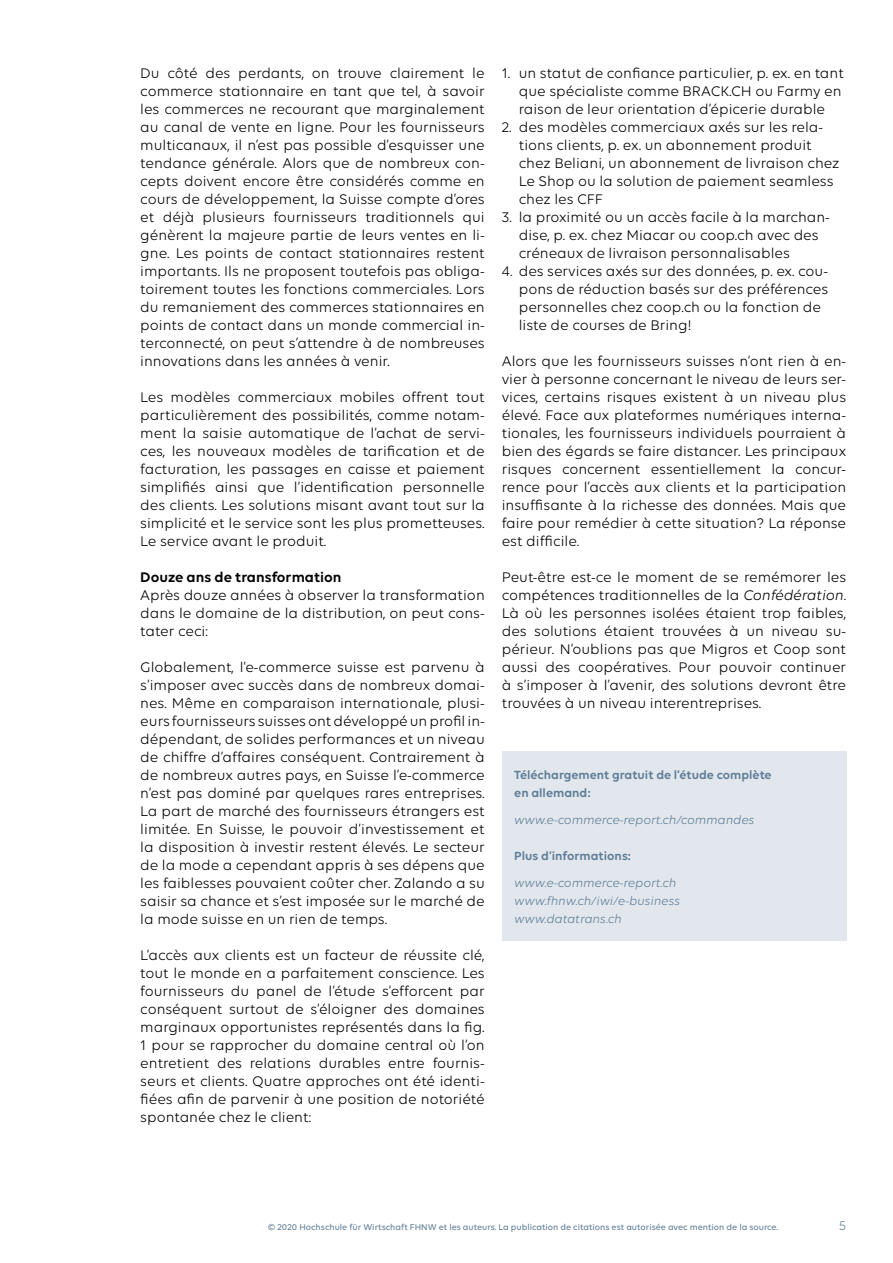
<style>
.page{position:relative;width:893px;height:1263px;background:#fff}
.page>*{position:absolute;margin:0;border:0;box-sizing:border-box;transform-origin:0 0}
.t1{font:15px/18px "Volte";color:#000;text-align:justify}
.t2{font:600 15px "Volte";color:#000}
.t3{font:13.5px "Volte";color:#5e7d96}
.t4{font:italic 12.75px/18px "Volte";color:#5e7d96}
.t5{font:600 12.75px/18px "Volte";color:#5e7d96}
.t6{font:500 9px "Volte";color:#5e7d96}
.s1{font-style:italic}
</style>
<div class="page">
<div style="left:502px;top:751px;width:344px;height:189px;background:#e2e7ed"></div>
<p class="t1" style="left:140px;top:64px;width:346px">Du côté des perdants, on trouve clairement le commerce stationnaire en tant que tel, à savoir les commerces ne recourant que marginalement au canal de vente en ligne. Pour les fournisseurs multicanaux, il n’est pas possible d’esquisser une tendance générale. Alors que de nombreux con&shy;cepts doivent encore être considérés comme en cours de développement, la Suisse compte d’ores et déjà plusieurs fournisseurs traditionnels qui génèrent la majeure partie de leurs ventes en li&shy;gne. Les points de contact stationnaires restent importants. Ils ne proposent toutefois pas obliga&shy;toirement toutes les fonctions commerciales. Lors du remaniement des commerces stationnaires en points de contact dans un monde commercial in&shy;terconnecté, on peut s’attendre à de nombreuses innovations dans les années à venir.</p>
<p class="t1" style="left:140px;top:388px;width:346px">Les modèles commerciaux mobiles offrent tout particulièrement des possibilités, comme notam&shy;ment la saisie automatique de l’achat de servi&shy;ces, les nouveaux modèles de tarification et de facturation, les passages en caisse et paiement simplifiés ainsi que l’identification personnelle des clients. Les solutions misant avant tout sur la simplicité et le service sont les plus prometteuses.<br>Le service avant le produit.</p>
<p class="t2" style="left:140px;top:568px;width:203px">Douze ans de transformation</p>
<p class="t1" style="left:140px;top:586px;width:346px">Après douze années à observer la transformation dans le domaine de la distribution, on peut cons&shy;tater ceci:</p>
<p class="t1" style="left:140px;top:658px;width:346px">Globalement, l’e-commerce suisse est parvenu à s’imposer avec succès dans de nombreux domai&shy;nes. Même en comparaison internationale, plusi&shy;eurs fournisseurs suisses ont développé un profil in&shy;dépendant, de solides performances et un niveau de chiffre d’affaires conséquent. Contrairement à de nombreux autres pays, en Suisse l’e-commerce n’est pas dominé par quelques rares entreprises.<br>La part de marché des fournisseurs étrangers est limitée. En Suisse, le pouvoir d’investissement et la disposition à investir restent élevés. Le secteur de la mode a cependant appris à ses dépens que les faiblesses pouvaient coûter cher. Zalando a su saisir sa chance et s’est imposée sur le marché de la mode suisse en un rien de temps.</p>
<p class="t1" style="left:140px;top:946px;width:346px">L’accès aux clients est un facteur de réussite clé, tout le monde en a parfaitement conscience. Les fournisseurs du panel de l’étude s’efforcent par conséquent surtout de s’éloigner des domaines marginaux opportunistes représentés dans la fig.<br>1 pour se rapprocher du domaine central où l’on entretient des relations durables entre fournis&shy;seurs et clients. Quatre approches ont été identi&shy;fiées afin de parvenir à une position de notoriété spontanée chez le client:</p>
<p class="t1" style="left:519px;top:64px;width:327px;text-align:left;text-indent:-17px">1. un statut de confiance particulier, p. ex. en tant que spécialiste comme BRACK.CH ou Farmy en raison de leur orientation d’épicerie durable</p>
<p class="t1" style="left:519px;top:118px;width:322px;text-align:left;text-indent:-17px">2. des modèles commerciaux axés sur les rela&shy;tions clients, p. ex. un abonnement produit chez Beliani, un abonnement de livraison chez Le Shop ou la solution de paiement seamless chez les CFF</p>
<p class="t1" style="left:519px;top:208px;width:313px;text-align:left;text-indent:-17px">3. la proximité ou un accès facile à la marchan&shy;dise, p. ex. chez Miacar ou coop.ch avec des créneaux de livraison personnalisables</p>
<p class="t1" style="left:519px;top:262px;width:311px;text-align:left;text-indent:-17px">4. des services axés sur des données, p. ex. cou&shy;pons de réduction basés sur des préférences personnelles chez coop.ch ou la fonction de liste de courses de Bring!</p>
<p class="t1" style="left:502px;top:352px;width:346px">Alors que les fournisseurs suisses n’ont rien à en&shy;vier à personne concernant le niveau de leurs ser&shy;vices, certains risques existent à un niveau plus élevé. Face aux plateformes numériques interna&shy;tionales, les fournisseurs individuels pourraient à bien des égards se faire distancer. Les principaux risques concernent essentiellement la concur&shy;rence pour l’accès aux clients et la participation insuffisante à la richesse des données. Mais que faire pour remédier à cette situation? La réponse est difficile.</p>
<p class="t1" style="left:502px;top:568px;width:346px">Peut-être est-ce le moment de se remémorer les compétences traditionnelles de la <span class="s1">Confédération</span>.<br>Là où les personnes isolées étaient trop faibles, des solutions étaient trouvées à un niveau su&shy;périeur. N’oublions pas que Migros et Coop sont aussi des coopératives. Pour pouvoir continuer à s’imposer à l’avenir, des solutions devront être trouvées à un niveau interentreprises.</p>
<p class="t5" style="left:514px;top:765px;width:259px">Téléchargement gratuit de l‘étude complète en allemand:</p>
<p class="t4" style="left:514px;top:810px;width:242px">www.e-commerce-report.ch/commandes</p>
<p class="t5" style="left:514px;top:846px;width:118px">Plus d‘informations:</p>
<p class="t4" style="left:514px;top:873px;width:167px">www.e-commerce-report.ch www.fhnw.ch/iwi/e-business www.datatrans.ch</p>
<p class="t6" style="left:268px;top:1222px;width:512px">© 2020 Hochschule für Wirtschaft FHNW et les auteurs. La publication de citations est autorisée avec mention de la source.</p>
<p class="t3" style="left:839px;top:1218px;width:9px">5</p>
</div>
